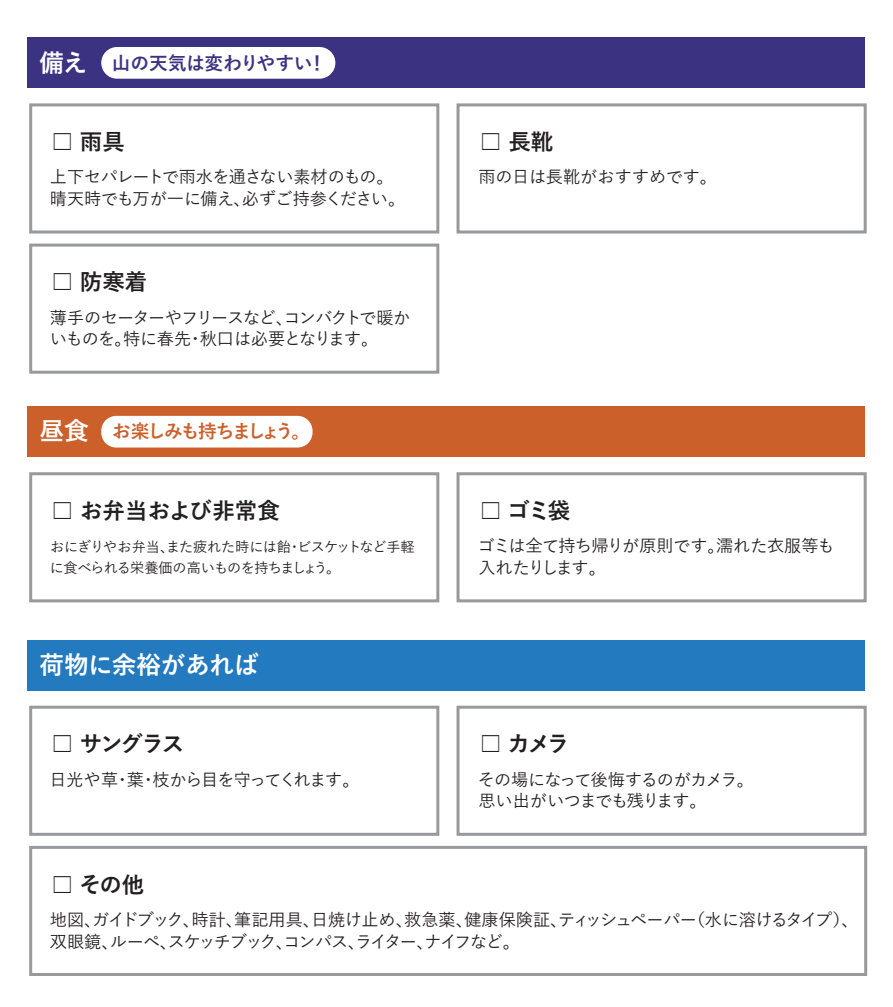
<style>
.page{position:relative;width:893px;height:1007px;background:#fff}
.page>*{position:absolute;margin:0;border:0;box-sizing:border-box;transform-origin:0 0}
.t1{font:700 24.6px "Yu Gothic";letter-spacing:-.005em;color:#fff}
.t2{font:700 22.5px "Yu Gothic";letter-spacing:-.035em;color:#231f20}
.t3{font:700 22.5px "Yu Gothic";color:#231f20}
.t4{font:700 18.75px "Yu Gothic";letter-spacing:-.01em;color:#3b3382}
.t5{font:700 18.75px "Yu Gothic";letter-spacing:-.11em;color:#cc602b}
.t6{font:500 17.1px/21.8px "Yu Gothic";letter-spacing:-.065em;color:#231f20}
.t7{font:500 17.1px/21.8px "Yu Gothic";letter-spacing:-.045em;color:#231f20}
.t8{font:500 17.1px "Yu Gothic";letter-spacing:-.005em;color:#231f20}
.t9{font:500 14.1px/21px "Yu Gothic";letter-spacing:-.04em;color:#231f20}
</style>
<div class="page">
<div style="left:27px;top:38px;width:838px;height:50px;background:#3b3382"></div>
<div style="left:29px;top:103px;width:410px;height:130px;background:#fff;border:3px solid #97999c"></div>
<div style="left:456px;top:103px;width:411px;height:130px;background:#fff;border:3px solid #97999c"></div>
<div style="left:29px;top:243px;width:410px;height:130px;background:#fff;border:3px solid #97999c"></div>
<div style="left:101px;top:47px;width:234px;height:32px;background:#fff;border-radius:16px"></div>
<div style="left:27px;top:639px;width:838px;height:51px;background:#247abf"></div>
<div style="left:29px;top:705px;width:410px;height:130px;background:#fff;border:3px solid #97999c"></div>
<div style="left:456px;top:705px;width:411px;height:130px;background:#fff;border:3px solid #97999c"></div>
<div style="left:29px;top:845px;width:838px;height:130px;background:#fff;border:3px solid #97999c"></div>
<div style="left:27px;top:406px;width:838px;height:50px;background:#cc602b"></div>
<div style="left:29px;top:472px;width:410px;height:130px;background:#fff;border:3px solid #97999c"></div>
<div style="left:456px;top:472px;width:411px;height:130px;background:#fff;border:3px solid #97999c"></div>
<div style="left:101px;top:415px;width:211px;height:32px;background:#fff;border-radius:15px"></div>
<h1 class="t1" style="left:39px;top:49px;width:50px">備え</h1>
<p class="t4" style="left:112px;top:52px;width:216px">山の天気は変わりやすい！</p>
<h2 class="t2" style="left:51px;top:129px;width:75px">□ 雨具</h2>
<p class="t7" style="left:50px;top:164px;width:357px">上下セパレートで雨水を通さない素材のもの。晴天時でも万が一に備え、必ずご持参ください。</p>
<h2 class="t2" style="left:51px;top:269px;width:98px">□ 防寒着</h2>
<p class="t6" style="left:50px;top:304px;width:362px">薄手のセーターやフリースなど、コンバクトで暖かいものを。特に春先・秋口は必要となります。</p>
<h1 class="t1" style="left:39px;top:417px;width:51px">昼食</h1>
<p class="t5" style="left:112px;top:421px;width:199px">お楽しみも持ちましょう。</p>
<h2 class="t3" style="left:51px;top:498px;width:230px">□ お弁当および非常食</h2>
<p class="t9" style="left:50px;top:534px;width:366px">おにぎりやお弁当、また疲れた時には飴・ビスケットなど手軽に食べられる栄養価の高いものを持ちましょう。</p>
<h1 class="t1" style="left:39px;top:650px;width:221px">荷物に余裕があれば</h1>
<h2 class="t2" style="left:51px;top:731px;width:135px">□ サングラス</h2>
<p class="t7" style="left:50px;top:766px;width:312px">日光や草・葉・枝から目を守ってくれます。</p>
<h2 class="t2" style="left:479px;top:129px;width:75px">□ 長靴</h2>
<p class="t8" style="left:478px;top:161px;width:240px">雨の日は長靴がおすすめです。</p>
<h2 class="t2" style="left:479px;top:498px;width:92px">□ ゴミ袋</h2>
<p class="t7" style="left:478px;top:532px;width:358px">ゴミは全て持ち帰りが原則です。濡れた衣服等も入れたりします。</p>
<h2 class="t2" style="left:479px;top:731px;width:91px">□ カメラ</h2>
<p class="t6" style="left:478px;top:766px;width:277px">その場になって後悔するのがカメラ。思い出がいつまでも残ります。</p>
<h2 class="t2" style="left:51px;top:871px;width:95px">□ その他</h2>
<p class="t6" style="left:50px;top:906px;width:810px">地図、ガイドブック、時計、筆記用具、日焼け止め、救急薬、健康保険証、ティッシュペーパー（水に溶けるタイプ）、双眼鏡、ルーペ、スケッチブック、コンパス、ライター、ナイフなど。</p>
</div>
